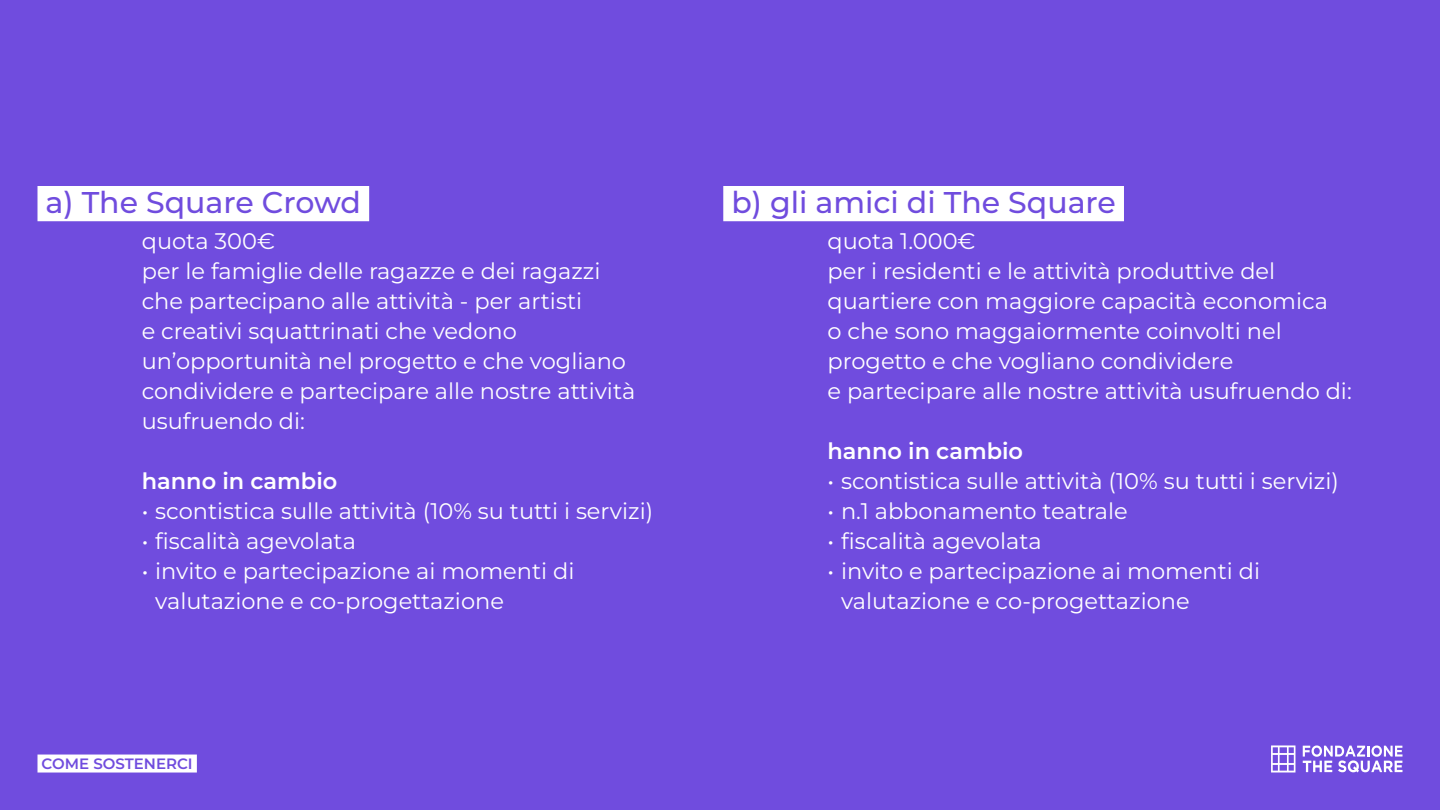
<style>
.page{position:relative;width:1440px;height:810px;background:#704cde}
.page>*{position:absolute;margin:0;border:0;box-sizing:border-box;transform-origin:0 0}
.t1{font:500 30px "Montserrat";color:#704cde}
.t2{font:22.5px/30px "Montserrat";color:#fff}
.t3{font:600 22.5px "Montserrat";color:#fff}
.t4{font:600 15px "Montserrat";color:#704cde}
</style>
<div class="page">
<div style="left:38px;top:755px;width:159px;height:18px;background:#fff"></div>
<svg style="left:1303px;top:745px;width:100px;height:27px"></svg>
<svg style="left:1271px;top:745px;width:24px;height:28px"></svg>
<div style="left:38px;top:186px;width:331px;height:35px;background:#fff"></div>
<div style="left:723px;top:186px;width:401px;height:35px;background:#fff"></div>
<h1 class="t1" style="left:46px;top:182px;width:317px">a) The Square Crowd</h1>
<h1 class="t1" style="left:731px;top:182px;width:386px">b) gli amici di The Square</h1>
<p class="t2" style="left:142px;top:226px;width:495px">quota 300€<br>per le famiglie delle ragazze e dei ragazzi che partecipano alle attività - per artisti<br>e creativi squattrinati che vedono un’opportunità nel progetto e che vogliano condividere e partecipare alle nostre attività usufruendo di:</p>
<p class="t2" style="left:828px;top:226px;width:526px">quota 1.000€<br>per i residenti e le attività produttive del quartiere con maggiore capacità economica<br>o che sono maggaiormente coinvolti nel progetto e che vogliano condividere<br>e partecipare alle nostre attività usufruendo di:</p>
<p class="t3" style="left:828px;top:436px;width:197px">hanno in cambio</p>
<p class="t2" style="left:828px;top:466px;width:513px">• scontistica sulle attività (10% su tutti i servizi)</p>
<p class="t2" style="left:828px;top:496px;width:302px">• n.1 abbonamento teatrale</p>
<p class="t2" style="left:828px;top:526px;width:216px">• fiscalità agevolata</p>
<p class="t2" style="left:841px;top:556px;width:421px;text-indent:-14px">• invito e partecipazione ai momenti di valutazione e co-progettazione</p>
<p class="t3" style="left:142px;top:466px;width:197px">hanno in cambio</p>
<p class="t2" style="left:142px;top:496px;width:513px">• scontistica sulle attività (10% su tutti i servizi)</p>
<p class="t2" style="left:142px;top:526px;width:216px">• fiscalità agevolata</p>
<p class="t2" style="left:155px;top:556px;width:421px;text-indent:-14px">• invito e partecipazione ai momenti di valutazione e co-progettazione</p>
<p class="t4" style="left:42px;top:753px;width:153px">COME SOSTENERCI</p>
</div>
